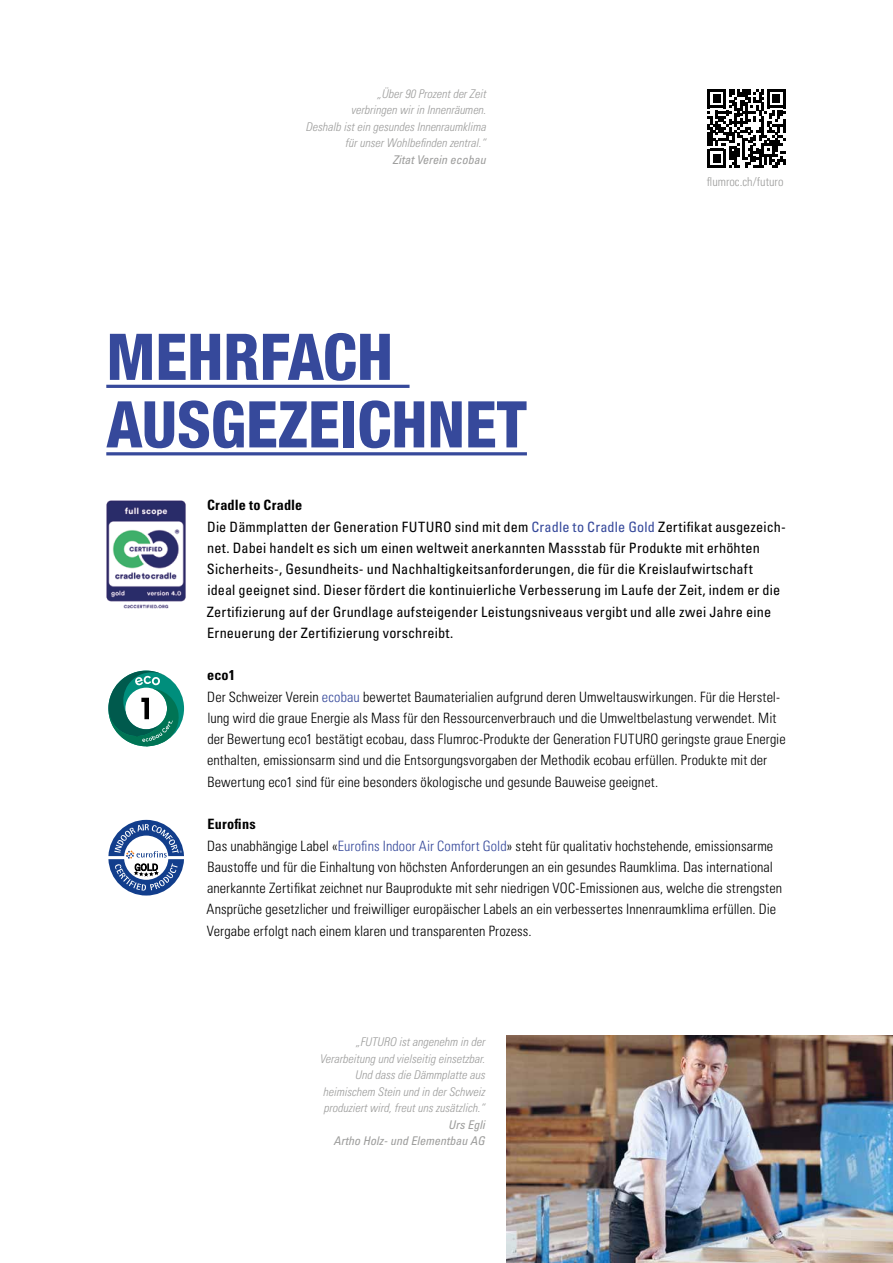
<style>
.page{position:relative;width:893px;height:1263px;background:#fff}
.page>*{position:absolute;margin:0;border:0;box-sizing:border-box;transform-origin:0 0}
.t1{font:800 condensed 64.5px/67.5px "Helvetica Neue LT Std";color:#36499b}
.t2{font:300 condensed 14.25px/21.3px "Univers LT Pro";letter-spacing:.005em;color:#000}
.t3{font:condensed 14.25px/21.3px "Univers LT Pro";letter-spacing:.01em;color:#000}
.t4{font:300 condensed 12.3px "Univers LT Pro";color:#9d9d9c}
.t5{font:italic 300 condensed 12px/16.5px "Univers LT Pro";color:#9d9d9c;text-align:right}
.t6{font:italic condensed 12px/16.5px "Univers LT Pro";color:#9d9d9c;text-align:right}
.s1{font-weight:700}
.s2{color:#36499b}
</style>
<div class="page">
<img style="left:507px;top:1035px;width:386px;height:228px">
<svg style="left:707px;top:89px;width:79px;height:78px"></svg>
<hr style="left:106px;top:385px;width:304px;height:3px;background:#36499b">
<hr style="left:106px;top:452px;width:421px;height:3px;background:#36499b">
<svg style="left:108px;top:820px;width:76px;height:75px"></svg>
<svg style="left:108px;top:671px;width:76px;height:75px"></svg>
<img style="left:106px;top:500px;width:80px;height:109px">
<p class="t5" style="left:305px;top:85px;width:182px">„Über 90 Prozent der Zeit<br>verbringen wir in Innenräumen.<br>Deshalb ist ein gesundes Innenraumklima für unser Wohlbefinden zentral.“</p>
<p class="t6" style="left:392px;top:151px;width:95px">Zitat Verein ecobau</p>
<h1 class="t1" style="left:106px;top:322px;width:422px">MEHRFACH<br>AUSGEZEICHNET</h1>
<p class="t4" style="left:707px;top:173px;width:78px">flumroc.ch/futuro</p>
<p class="t3" style="left:207px;top:494px;width:581px"><span class="s1">Cradle to Cradle<br></span>Die Dämmplatten der Generation FUTURO sind mit dem <span class="s2">Cradle to Cradle Gold</span> Zertifikat ausgezeich&shy;net. Dabei handelt es sich um einen weltweit anerkannten Massstab für Produkte mit erhöhten Sicherheits-, Gesundheits- und Nachhaltigkeitsanforderungen, die für die Kreislaufwirtschaft<br>ideal geeignet sind. Dieser fördert die kontinuierliche Verbesserung im Laufe der Zeit, indem er die Zertifizierung auf der Grundlage aufsteigender Leistungsniveaus vergibt und alle zwei Jahre eine Erneuerung der Zertifizierung vorschreibt.</p>
<p class="t2" style="left:207px;top:664px;width:580px"><span class="s1">eco1<br></span>Der Schweizer Verein <span class="s2">ecobau</span> bewertet Baumaterialien aufgrund deren Umweltauswirkungen. Für die Herstel&shy;lung wird die graue Energie als Mass für den Ressourcenverbrauch und die Umweltbelastung verwendet. Mit der Bewertung eco1 bestätigt ecobau, dass Flumroc-Produkte der Generation FUTURO geringste graue Energie enthalten, emissionsarm sind und die Entsorgungsvorgaben der Methodik ecobau erfüllen. Produkte mit der Bewertung eco1 sind für eine besonders ökologische und gesunde Bauweise geeignet.</p>
<p class="t2" style="left:206px;top:813px;width:577px"><span class="s1">Eurofins<br></span>Das unabhängige Label «<span class="s2">Eurofins Indoor Air Comfort Gold</span>» steht für qualitativ hochstehende, emissionsarme Baustoffe und für die Einhaltung von höchsten Anforderungen an ein gesundes Raumklima. Das international anerkannte Zertifikat zeichnet nur Bauprodukte mit sehr niedrigen VOC-Emissionen aus, welche die strengsten Ansprüche gesetzlicher und freiwilliger europäischer Labels an ein verbessertes Innenraumklima erfüllen. Die Vergabe erfolgt nach einem klaren und transparenten Prozess.</p>
<p class="t5" style="left:319px;top:1033px;width:167px">„FUTURO ist angenehm in der Verarbeitung und vielseitig einsetzbar.<br>Und dass die Dämmplatte aus heimischem Stein und in der Schweiz produziert wird, freut uns zusätzlich.“</p>
<p class="t6" style="left:333px;top:1116px;width:153px">Urs Egli<br>Artho Holz- und Elementbau AG</p>
</div>
